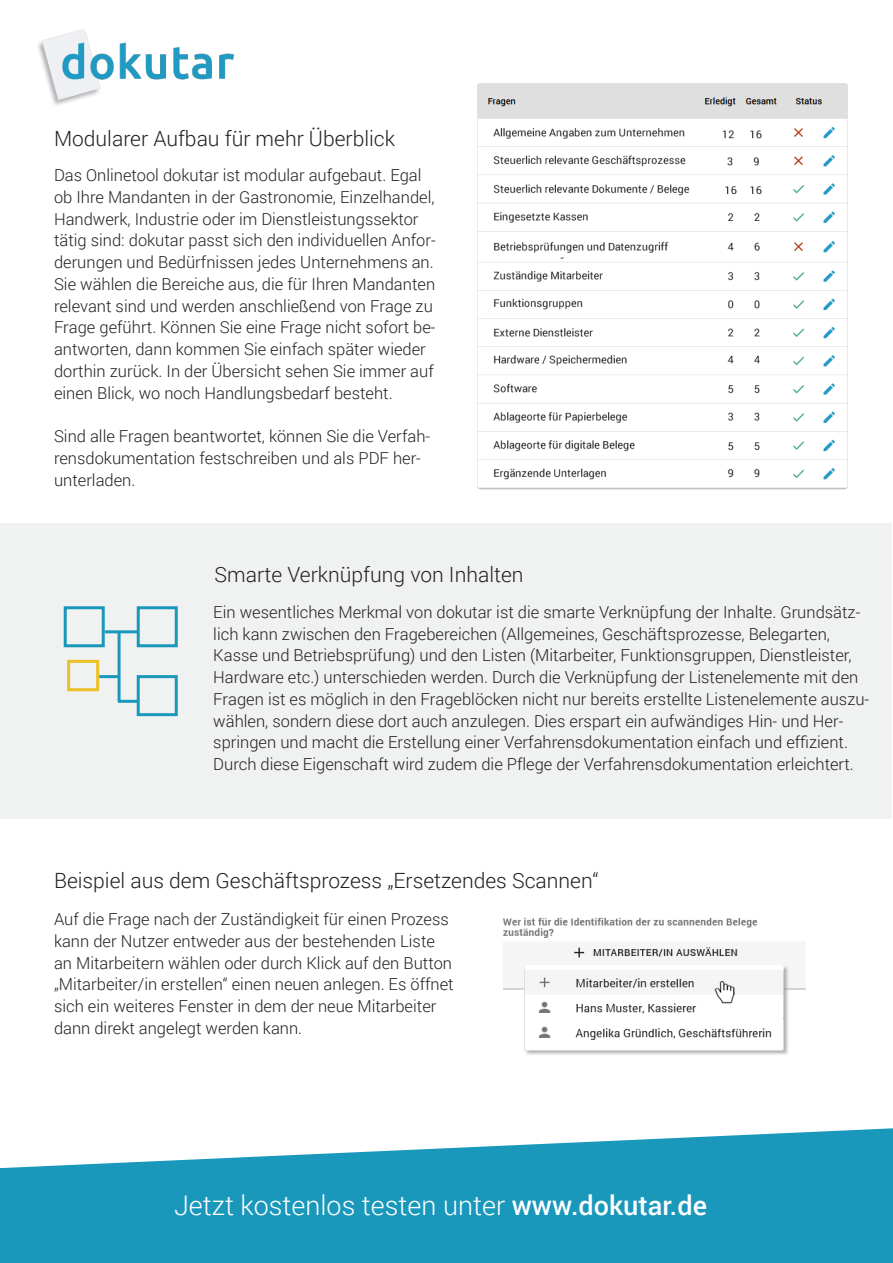
<style>
.page{position:relative;width:893px;height:1263px;background:#fff}
.page>*{position:absolute;margin:0;border:0;box-sizing:border-box;transform-origin:0 0}
.t1{font:300 27px "Roboto";color:#fff}
.t2{font:300 21px "Roboto";color:#231f20}
.t3{font:300 16.5px/21.8px "Roboto";color:#231f20}
.s1{font-weight:500}
</style>
<div class="page">
<div style="left:0;top:523px;width:892px;height:295px;background:#eff2f1"></div>
<img style="left:38px;top:30px;width:195px;height:75px">
<img style="left:478px;top:84px;width:369px;height:405px">
<svg style="left:0;top:1128px;width:893px;height:135px;background:#3ca7c6"></svg>
<img style="left:503px;top:917px;width:303px;height:138px">
<div style="left:64px;top:606px;width:41px;height:41px;border:3px solid #1a98bc"></div>
<hr style="left:105px;top:630px;width:32px;height:3px;background:#1a98bc">
<hr style="left:118px;top:632px;width:3px;height:69px;background:#1a98bc">
<hr style="left:118px;top:700px;width:20px;height:3px;background:#1a98bc">
<div style="left:137px;top:606px;width:41px;height:41px;border:3px solid #1a98bc"></div>
<div style="left:137px;top:675px;width:41px;height:41px;border:3px solid #1a98bc"></div>
<hr style="left:99px;top:675px;width:20px;height:3px;background:#1a98bc">
<div style="left:67px;top:660px;width:32px;height:31px;border:3px solid #edc128"></div>
<p class="t2" style="left:54px;top:124px;width:343px">Modularer Aufbau für mehr Überblick</p>
<p class="t3" style="left:54px;top:164px;width:383px">Das Onlinetool dokutar ist modular aufgebaut. Egal ob Ihre Mandanten in der Gastronomie, Einzelhandel, Handwerk, Industrie oder im Dienstleistungssektor tätig sind: dokutar passt sich den individuellen Anfor&shy;derungen und Bedürfnissen jedes Unternehmens an.<br>Sie wählen die Bereiche aus, die für Ihren Mandanten relevant sind und werden anschließend von Frage zu Frage geführt. Können Sie eine Frage nicht sofort be&shy;antworten, dann kommen Sie einfach später wieder dorthin zurück. In der Übersicht sehen Sie immer auf einen Blick, wo noch Handlungsbedarf besteht.</p>
<p class="t3" style="left:54px;top:425px;width:378px">Sind alle Fragen beantwortet, können Sie die Verfah&shy;rensdokumentation festschreiben und als PDF her&shy;unterladen.</p>
<p class="t2" style="left:215px;top:560px;width:311px">Smarte Verknüpfung von Inhalten</p>
<p class="t3" style="left:213px;top:600px;width:657px">Ein wesentliches Merkmal von dokutar ist die smarte Verknüpfung der Inhalte. Grundsätz&shy;lich kann zwischen den Fragebereichen (Allgemeines, Geschäftsprozesse, Belegarten, Kasse und Betriebsprüfung) und den Listen (Mitarbeiter, Funktionsgruppen, Dienstleister, Hardware etc.) unterschieden werden. Durch die Verknüpfung der Listenelemente mit den Fragen ist es möglich in den Frageblöcken nicht nur bereits erstellte Listenelemente auszu&shy;wählen, sondern diese dort auch anzulegen. Dies erspart ein aufwändiges Hin- und Her&shy;springen und macht die Erstellung einer Verfahrensdokumentation einfach und effizient.</p>
<p class="t3" style="left:213px;top:753px;width:642px">Durch diese Eigenschaft wird zudem die Pflege der Verfahrensdokumentation erleichtert.</p>
<p class="t2" style="left:54px;top:866px;width:546px">Beispiel aus dem Geschäftsprozess „Ersetzendes Scannen“</p>
<p class="t3" style="left:54px;top:908px;width:401px">Auf die Frage nach der Zuständigkeit für einen Prozess kann der Nutzer entweder aus der bestehenden Liste an Mitarbeitern wählen oder durch Klick auf den Button „Mitarbeiter/in erstellen“ einen neuen anlegen. Es öffnet sich ein weiteres Fenster in dem der neue Mitarbeiter dann direkt angelegt werden kann.</p>
<p class="t1" style="left:174px;top:1186px;width:534px">Jetzt kostenlos testen unter <span class="s1">www.dokutar.de</span></p>
</div>
